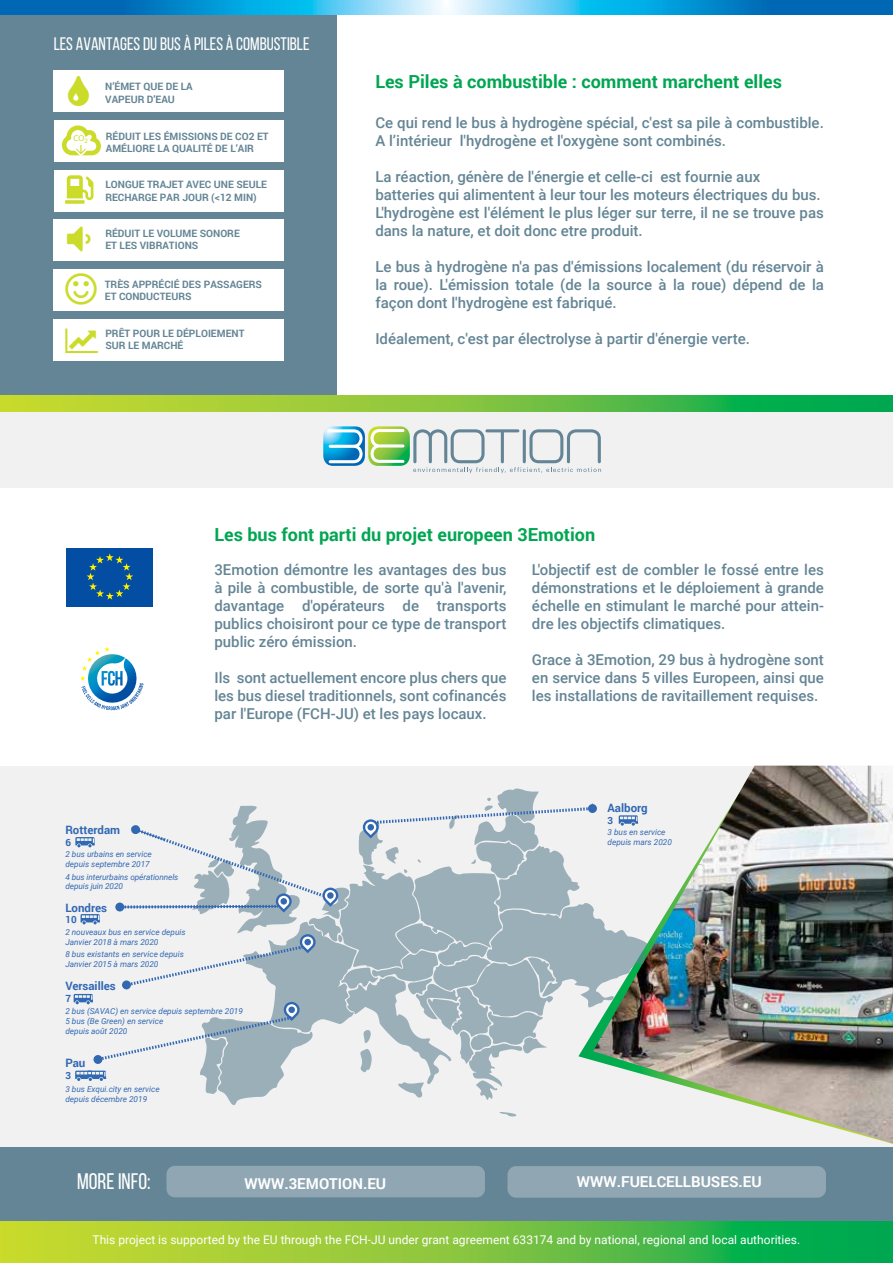
<style>
.page{position:relative;width:893px;height:1263px;background:#fff}
.page>*{position:absolute;margin:0;border:0;box-sizing:border-box;transform-origin:0 0}
.t1{font:22.5px "Bebas Neue";color:#fff}
.t2{font:18.15px "Bebas Neue";color:#fff}
.t3{font:700 18px "Roboto";color:#00a651}
.t4{font:500 15px/18px "Roboto";color:#648595;text-align:justify}
.t5{font:700 15px "Roboto";color:#fff}
.t6{font:12px "Roboto";color:#fff}
.t7{font:700 11.55px "Roboto";color:#3168b2}
.t8{font:700 11.55px "Roboto";color:#3268b2}
.t9{font:700 10.2px/12.1px "Roboto";color:#648595}
.t10{font:700 9.9px "Roboto";color:#3168b2}
.t11{font:700 9.9px "Roboto";color:#3268b2}
.t12{font:8.55px "Myriad Pro";color:#cbdb2a}
.t13{font:italic 8.25px/9.9px "Roboto";color:#3168b2}
.t14{font:italic 8.25px/9.9px "Roboto";color:#3268b2}
</style>
<div class="page">
<div style="left:0;top:766px;width:893px;height:381px;background:#f1f1f2"></div>
<div style="left:0;top:1147px;width:893px;height:106px;background:#648595"></div>
<div style="left:507px;top:1166px;width:319px;height:31px;background:#90a7b3;border-radius:8px"></div>
<div style="left:167px;top:1166px;width:318px;height:31px;background:#90a7b3;border-radius:8px"></div>
<div style="left:0;top:8px;width:337px;height:395px;background:#648595"></div>
<svg style="left:0;top:0;width:893px;height:15px;background:#2ea0d7"></svg>
<svg style="left:0;top:1221px;width:893px;height:42px;background:#73c33f"></svg>
<div style="left:54px;top:70px;width:230px;height:42px;background:#fff"></div>
<div style="left:54px;top:219px;width:230px;height:42px;background:#fff"></div>
<div style="left:54px;top:170px;width:230px;height:41px;background:#fff"></div>
<svg style="left:65px;top:175px;width:28px;height:29px"></svg>
<div style="left:53px;top:269px;width:231px;height:42px;background:#fff"></div>
<div style="left:54px;top:120px;width:230px;height:42px;background:#fff"></div>
<div style="left:54px;top:319px;width:230px;height:41px;background:#fff"></div>
<svg style="left:80px;top:647px;width:64px;height:63px"></svg>
<div style="left:66px;top:548px;width:87px;height:58px;background:#034ea2"></div>
<svg style="left:87px;top:553px;width:46px;height:47px"></svg>
<div style="left:0;top:409px;width:893px;height:79px;background:#f1f1f2"></div>
<svg style="left:323px;top:426px;width:278px;height:47px"></svg>
<img style="left:647px;top:766px;width:246px;height:377px">
<svg style="left:0;top:395px;width:893px;height:16px;background:#73c23f"></svg>
<svg style="left:499px;top:1112px;width:17px;height:4px"></svg>
<svg style="left:74px;top:788px;width:573px;height:317px"></svg>
<svg style="left:61px;top:125px;width:40px;height:31px"></svg>
<p class="t2" style="left:54px;top:34px;width:257px">LES AVANTAGES DU BUS À PILES À COMBUSTIBLE</p>
<p class="t9" style="left:105px;top:80px;width:89px">N’ÉMET QUE DE LA<br>VAPEUR D’EAU</p>
<p class="t12" style="left:74px;top:133px;width:16px">CO<sub>2</sub></p>
<p class="t9" style="left:106px;top:130px;width:164px">RÉDUIT LES ÉMISSIONS DE CO2 ET<br>AMÉLIORE LA QUALITÉ DE L’AIR</p>
<p class="t9" style="left:105px;top:178px;width:163px">LONGUE TRAJET AVEC UNE SEULE<br>RECHARGE PAR JOUR (&lt;12 MIN)</p>
<p class="t9" style="left:105px;top:227px;width:136px">RÉDUIT LE VOLUME SONORE<br>ET LES VIBRATIONS</p>
<p class="t9" style="left:105px;top:277px;width:159px">TRÈS APPRÉCIÉ DES PASSAGERS<br>ET CONDUCTEURS</p>
<p class="t9" style="left:105px;top:327px;width:141px">PRÊT POUR LE DÉPLOIEMENT<br>SUR LE MARCHÉ</p>
<p class="t3" style="left:375px;top:69px;width:408px">Les Piles à combustible : comment marchent elles</p>
<p class="t4" style="left:375px;top:113px;width:450px">Ce qui rend le bus à hydrogène spécial, c'est sa pile à combustible.<br>A l’intérieur l'hydrogène et l'oxygène sont combinés.</p>
<p class="t4" style="left:375px;top:167px;width:450px;text-align:left">La réaction, génère de l'énergie et celle-ci est fournie aux<br>batteries qui alimentent à leur tour les moteurs électriques du bus.<br>L'hydrogène est l'élément le plus léger sur terre, il ne se trouve pas dans la nature, et doit donc etre produit.</p>
<p class="t4" style="left:375px;top:257px;width:450px">Le bus à hydrogène n'a pas d'émissions localement (du réservoir à la roue). L'émission totale (de la source à la roue) dépend de la façon dont l'hydrogène est fabriqué.</p>
<p class="t4" style="left:375px;top:329px;width:376px">Idéalement, c'est par électrolyse à partir d'énergie verte.</p>
<p class="t3" style="left:214px;top:522px;width:382px">Les bus font parti du projet europeen 3Emotion</p>
<p class="t4" style="left:214px;top:560px;width:293px">3Emotion démontre les avantages des bus à pile à combustible, de sorte qu'à l'avenir, davantage d'opérateurs de transports publics choisiront pour ce type de transport public zéro émission.</p>
<p class="t4" style="left:214px;top:668px;width:293px">Ils sont actuellement encore plus chers que les bus diesel traditionnels, sont cofinancés par l'Europe (FCH-JU) et les pays locaux.</p>
<p class="t4" style="left:532px;top:560px;width:293px">L'objectif est de combler le fossé entre les démonstrations et le déploiement à grande échelle en stimulant le marché pour attein&shy;dre les objectifs climatiques.</p>
<p class="t4" style="left:532px;top:650px;width:293px">Grace à 3Emotion, 29 bus à hydrogène sont en service dans 5 villes Europeen, ainsi que les installations de ravitaillement requises.</p>
<p class="t7" style="left:65px;top:822px;width:56px">Rotterdam</p>
<p class="t10" style="left:65px;top:836px;width:7px">6</p>
<p class="t13" style="left:65px;top:849px;width:88px">2 bus urbains en service depuis septembre 2017</p>
<p class="t13" style="left:65px;top:871px;width:115px">4 bus interurbains opérationnels depuis juin 2020</p>
<p class="t7" style="left:65px;top:899px;width:43px">Londres</p>
<p class="t10" style="left:65px;top:913px;width:13px">10</p>
<p class="t13" style="left:65px;top:926px;width:122px">2 nouveaux bus en service depuis<br>Janvier 2018 à mars 2020</p>
<p class="t13" style="left:65px;top:949px;width:120px">8 bus existants en service depuis<br>Janvier 2015 à mars 2020</p>
<p class="t7" style="left:65px;top:978px;width:52px">Versailles</p>
<p class="t10" style="left:65px;top:991px;width:7px">7</p>
<p class="t8" style="left:608px;top:800px;width:42px">Aalborg</p>
<p class="t11" style="left:608px;top:813px;width:7px">3</p>
<p class="t14" style="left:608px;top:827px;width:66px">3 bus en service depuis mars 2020</p>
<p class="t13" style="left:65px;top:1006px;width:179px">2 bus (SAVAC) en service depuis septembre 2019<br>5 bus (Be Green) en service<br>depuis août 2020</p>
<p class="t7" style="left:65px;top:1055px;width:22px">Pau</p>
<p class="t10" style="left:65px;top:1068px;width:7px">3</p>
<p class="t13" style="left:65px;top:1083px;width:96px">3 bus Exqui.city en service depuis décembre 2019</p>
<h1 class="t1" style="left:77px;top:1169px;width:75px">MORE INFO:</h1>
<p class="t5" style="left:245px;top:1173px;width:143px">WWW.3EMOTION.EU</p>
<p class="t5" style="left:577px;top:1171px;width:186px">WWW.FUELCELLBUSES.EU</p>
<p class="t6" style="left:93px;top:1232px;width:709px">This project is supported by the EU through the FCH-JU under grant agreement 633174 and by national, regional and local authorities.</p>
</div>
